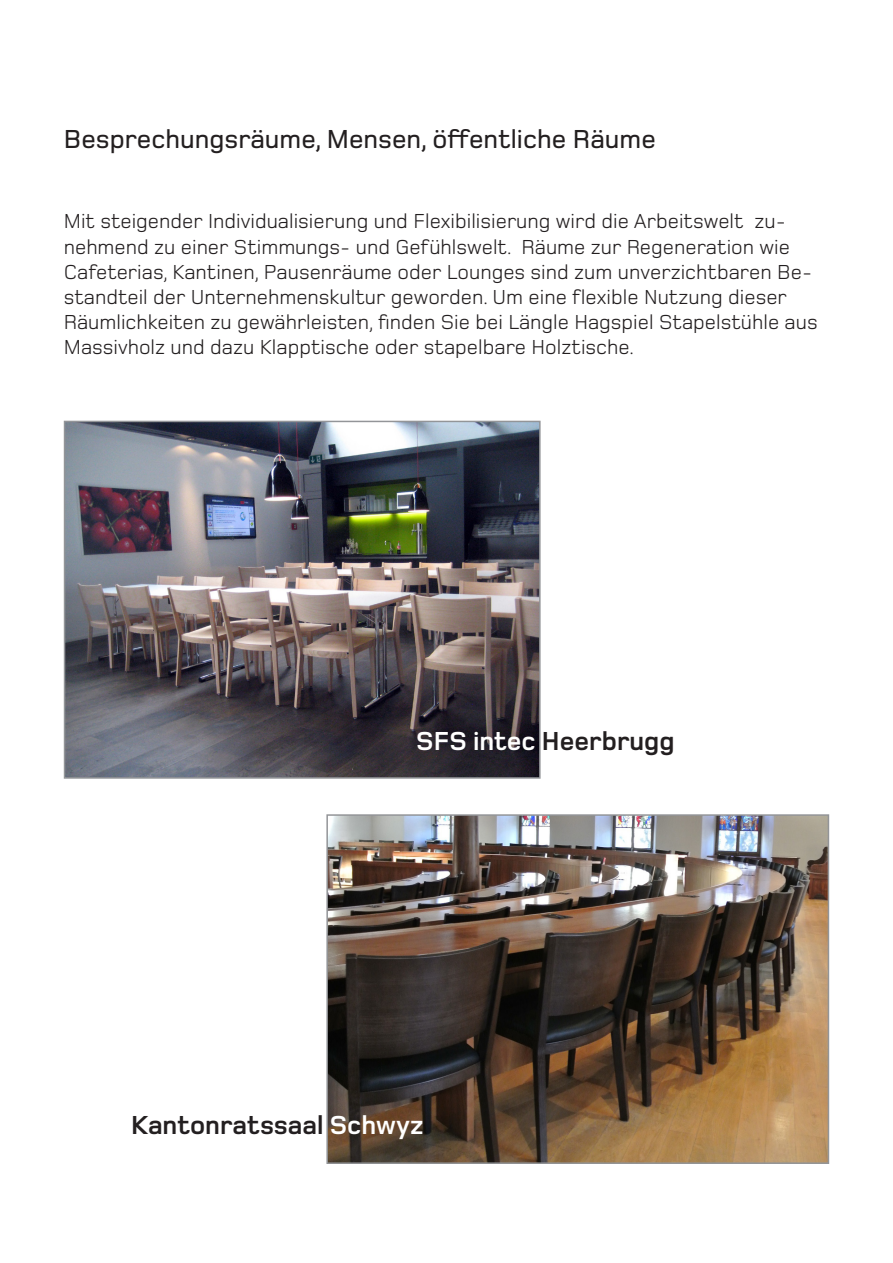
<style>
.page{position:relative;width:893px;height:1263px;background:#fff}
.page>*{position:absolute;margin:0;border:0;box-sizing:border-box;transform-origin:0 0}
.t1{font:500 27px "Foundry Monoline";color:#231f20}
.t2{font:700 27px "Foundry Monoline";color:#231f20}
.t3{font:21px/25.2px "Foundry Monoline";color:#231f20}
.s1{color:#fff}
</style>
<div class="page">
<img style="left:67px;top:424px;width:471px;height:352px">
<div style="left:64px;top:421px;width:477px;height:358px;border:2px solid #939598"></div>
<img style="left:329px;top:817px;width:497px;height:344px">
<div style="left:326px;top:814px;width:503px;height:350px;border:2px solid #939598"></div>
<p class="t1" style="left:64px;top:124px;width:594px">Besprechungsräume, Mensen, öffentliche Räume</p>
<p class="t3" style="left:64px;top:209px;width:755px">Mit steigender Individualisierung und Flexibilisierung wird die Arbeitswelt zu&shy;nehmend zu einer Stimmungs- und Gefühlswelt. Räume zur Regeneration wie Cafeterias, Kantinen, Pausenräume oder Lounges sind zum unverzichtbaren Be&shy;standteil der Unternehmenskultur geworden. Um eine flexible Nutzung dieser Räumlichkeiten zu gewährleisten, finden Sie bei Längle Hagspiel Stapelstühle aus Massivholz und dazu Klapptische oder stapelbare Holztische.</p>
<p class="t2" style="left:416px;top:726px;width:260px"><span class="s1">SFS intec</span> Heerbrugg</p>
<p class="t2" style="left:131px;top:1111px;width:294px">Kantonratssaal <span class="s1">Schwyz</span></p>
</div>
